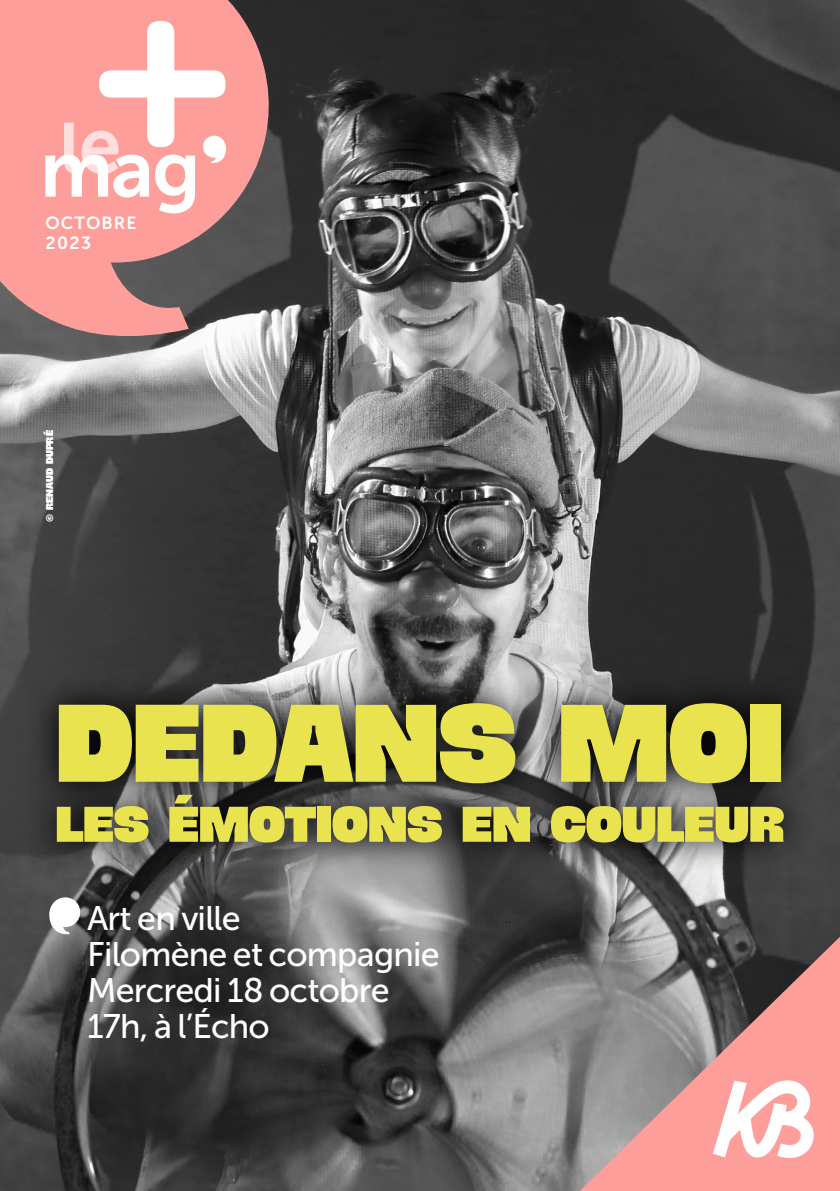
<style>
.page{position:relative;width:840px;height:1191px;background:#fff}
.page>*{position:absolute;margin:0;border:0;box-sizing:border-box;transform-origin:0 0}
.t1{font:110px "BN Super Sized";color:#e9e350}
.t2{font:50px "BN Super Sized";color:#e9e350}
.t3{font:34px/36px "Museo Sans 500";letter-spacing:-.025em;color:#fff}
.t4{font:17.6px/20px "Museo Sans 700";letter-spacing:.06em;color:#fff}
.t5{font:10px "BN Super Sized";color:#fff}
.s1{font-family:"Acumin Pro";font-weight:900}
</style>
<div class="page">
<img style="left:0;top:0;width:839px;height:1191px">
<svg style="left:25px;top:672px;width:788px;height:201px;background:#414141"></svg>
<svg style="left:48px;top:896px;width:33px;height:39px"></svg>
<svg style="left:579px;top:936px;width:260px;height:255px;background:#b08887"></svg>
<svg style="left:0;top:0;width:282px;height:379px;background:#bd8b89"></svg>
<svg style="left:45px;top:21px;width:182px;height:192px"></svg>
<svg style="left:0;top:0;width:10px;height:13px"></svg>
<svg style="left:712px;top:1079px;width:102px;height:79px"></svg>
<p class="t4" style="left:45px;top:213px;width:93px">OCTOBRE<br>2023</p>
<p class="t5" style="left:43px;top:522px;width:93px;rotate:-90deg"><span class="s1">©</span> RENAUD DUPRÉ</p>
<h1 class="t1" style="left:56px;top:670px;width:728px">DEDANS MOI</h1>
<h2 class="t2" style="left:56px;top:791px;width:730px">LES ÉMOTIONS EN COULEUR</h2>
<p class="t3" style="left:87px;top:900px;width:354px">Art en ville<br>Filomène et compagnie<br>Mercredi 18 octobre<br>17h, à l’Écho</p>
</div>
